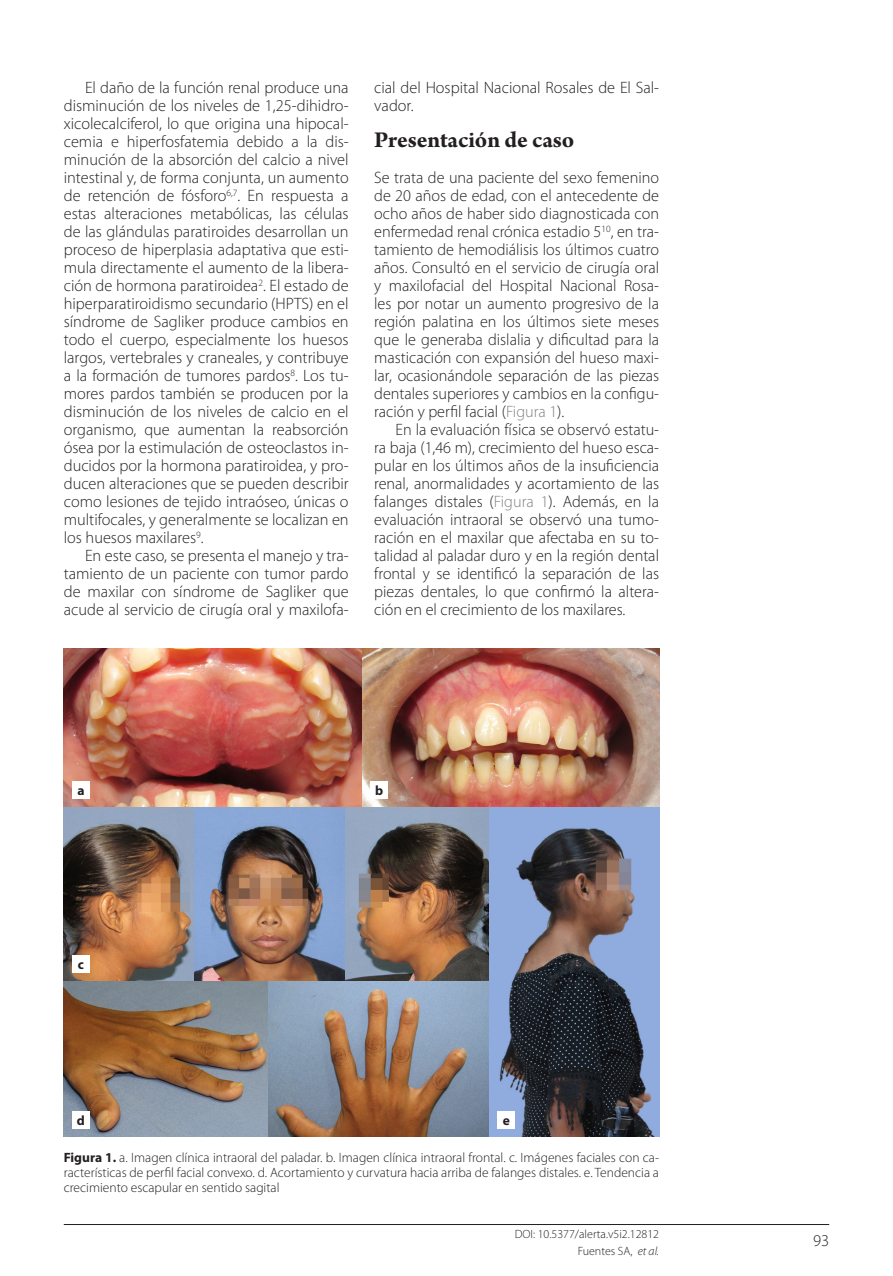
<style>
.page{position:relative;width:893px;height:1276px;background:#fff}
.page>*{position:absolute;margin:0;border:0;box-sizing:border-box;transform-origin:0 0}
.Titulo_Introduccion{font:700 24px "Arno Pro";letter-spacing:-.005em;color:#231f20}
.Segundo_parrafo{font:300 16.5px/18px "Myriad Pro";color:#231f20;text-align:justify}
.Pag_Derecha{font:300 16.5px "Myriad Pro";color:#231f20}
.Figura__Tabla__Titul{font:300 13.5px/15px "Myriad Pro";color:#231f20;text-align:justify}
.TITULO{font:700 13.5px "Myriad Pro";color:#231f20}
.t1{font:300 12px/16.8px "Myriad Pro";color:#231f20;text-align:right}
.s1{color:#808285}
.s2{font-weight:700}
.s3{font-style:italic}
</style>
<div class="page">
<hr style="left:64px;top:1224px;width:765px;height:1px;background:#231f20">
<img style="left:64px;top:648px;width:298px;height:159px">
<img style="left:362px;top:648px;width:297px;height:159px">
<img style="left:64px;top:807px;width:130px;height:174px">
<img style="left:194px;top:807px;width:151px;height:174px">
<img style="left:345px;top:807px;width:144px;height:174px">
<img style="left:64px;top:981px;width:205px;height:156px">
<img style="left:269px;top:981px;width:220px;height:156px">
<img style="left:489px;top:807px;width:170px;height:330px">
<div style="left:72px;top:782px;width:18px;height:17px;background:#fff"></div>
<div style="left:498px;top:1111px;width:17px;height:17px;background:#fff"></div>
<div style="left:72px;top:1111px;width:18px;height:17px;background:#fff"></div>
<div style="left:371px;top:782px;width:17px;height:17px;background:#fff"></div>
<div style="left:72px;top:956px;width:18px;height:17px;background:#fff"></div>
<p class="Segundo_parrafo" style="left:64px;top:79px;width:286px;text-indent:21px">El daño de la función renal produce una disminución de los niveles de 1,25-dihidro&shy;xicolecalciferol, lo que origina una hipocal&shy;cemia e hiperfosfatemia debido a la dis&shy;minución de la absorción del calcio a nivel intestinal y, de forma conjunta, un aumento de retención de fósforo<sup>6,7</sup>. En respuesta a estas alteraciones metabólicas, las células de las glándulas paratiroides desarrollan un proceso de hiperplasia adaptativa que esti&shy;mula directamente el aumento de la libera&shy;ción de hormona paratiroidea<sup>2</sup>. El estado de hiperparatiroidismo secundario (HPTS) en el síndrome de Sagliker produce cambios en todo el cuerpo, especialmente los huesos largos, vertebrales y craneales, y contribuye a la formación de tumores pardos<sup>8</sup>. Los tu&shy;mores pardos también se producen por la disminución de los niveles de calcio en el organismo, que aumentan la reabsorción ósea por la estimulación de osteoclastos in&shy;ducidos por la hormona paratiroidea, y pro&shy;ducen alteraciones que se pueden describir como lesiones de tejido intraóseo, únicas o multifocales, y generalmente se localizan en los huesos maxilares<sup>9</sup>.</p>
<p class="Segundo_parrafo" style="left:64px;top:547px;width:286px;text-indent:21px">En este caso, se presenta el manejo y tra&shy;tamiento de un paciente con tumor pardo de maxilar con síndrome de Sagliker que acude al servicio de cirugía oral y maxilofa-</p>
<p class="Segundo_parrafo" style="left:374px;top:79px;width:286px">cial del Hospital Nacional Rosales de El Sal&shy;vador.</p>
<p class="Titulo_Introduccion" style="left:374px;top:126px;width:202px">Presentación de caso</p>
<p class="Segundo_parrafo" style="left:374px;top:169px;width:286px">Se trata de una paciente del sexo femenino de 20 años de edad, con el antecedente de ocho años de haber sido diagnosticada con enfermedad renal crónica estadio 5<sup>10</sup>, en tra&shy;tamiento de hemodiálisis los últimos cuatro años. Consultó en el servicio de cirugía oral y maxilofacial del Hospital Nacional Rosa&shy;les por notar un aumento progresivo de la región palatina en los últimos siete meses que le generaba dislalia y dificultad para la masticación con expansión del hueso maxi&shy;lar, ocasionándole separación de las piezas dentales superiores y cambios en la configu&shy;ración y perfil facial (<span class="s1">Figura 1</span>).</p>
<p class="Segundo_parrafo" style="left:374px;top:421px;width:286px;text-indent:21px">En la evaluación física se observó estatu&shy;ra baja (1,46 m), crecimiento del hueso esca&shy;pular en los últimos años de la insuficiencia renal, anormalidades y acortamiento de las falanges distales (<span class="s1">Figura 1</span>). Además, en la evaluación intraoral se observó una tumo&shy;ración en el maxilar que afectaba en su to&shy;talidad al paladar duro y en la región dental frontal y se identificó la separación de las piezas dentales, lo que confirmó la altera&shy;ción en el crecimiento de los maxilares.</p>
<p class="TITULO" style="left:77px;top:782px;width:9px">a</p>
<p class="TITULO" style="left:375px;top:782px;width:10px">b</p>
<p class="TITULO" style="left:78px;top:956px;width:8px">c</p>
<p class="TITULO" style="left:77px;top:1111px;width:10px">d</p>
<p class="TITULO" style="left:503px;top:1111px;width:9px">e</p>
<p class="Figura__Tabla__Titul" style="left:64px;top:1150px;width:597px"><span class="s2">Figura 1.</span> a. Imagen clínica intraoral del paladar. b. Imagen clínica intraoral frontal. c. Imágenes faciales con ca&shy;racterísticas de perfil facial convexo. d. Acortamiento y curvatura hacia arriba de falanges distales. e. Tendencia a crecimiento escapular en sentido sagital</p>
<p class="t1" style="left:515px;top:1225px;width:146px">DOI: 10.5377/alerta.v5i2.12812<br>Fuentes SA, <span class="s3">et al.</span></p>
<p class="Pag_Derecha" style="left:813px;top:1230px;width:18px">93</p>
</div>
